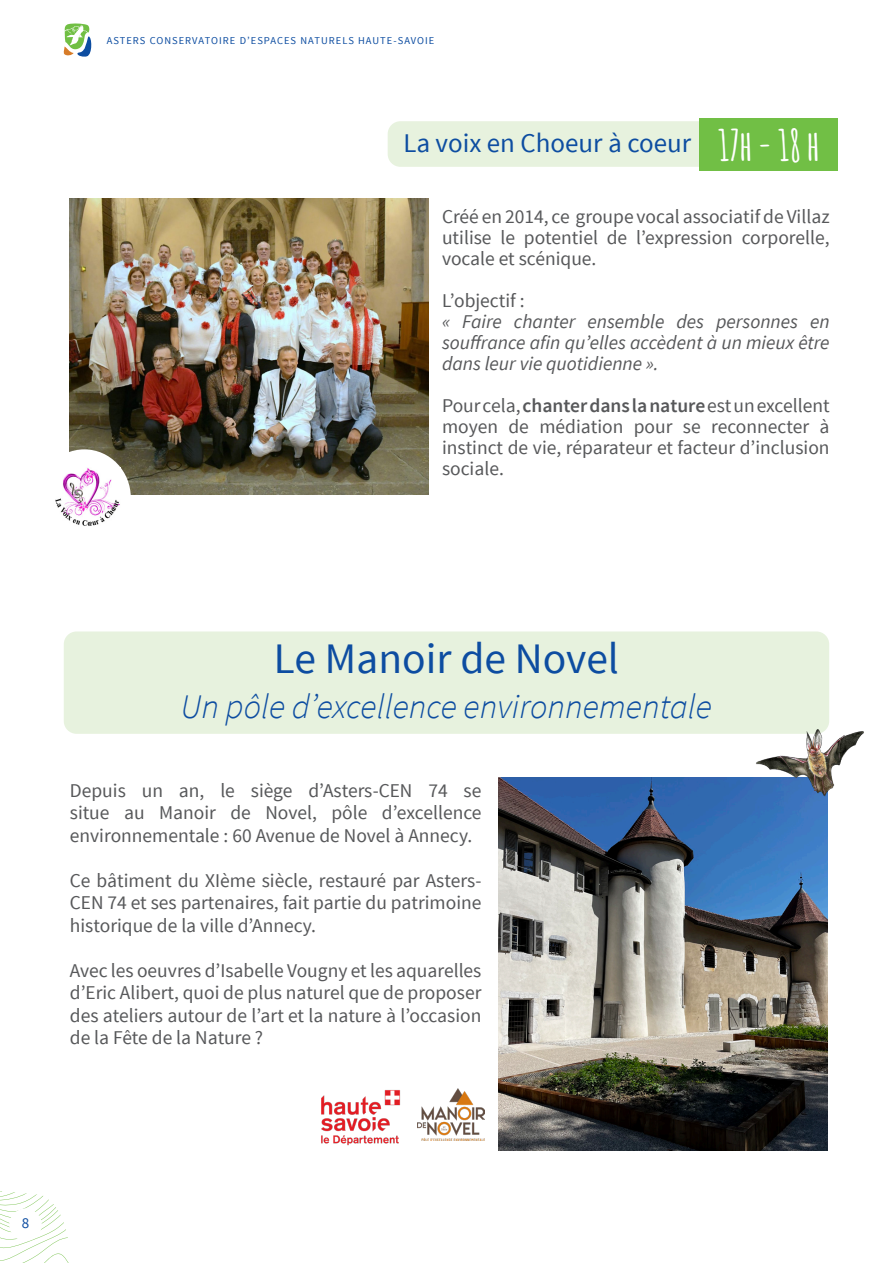
<style>
.page{position:relative;width:893px;height:1263px;background:#fff}
.page>*{position:absolute;margin:0;border:0;box-sizing:border-box;transform-origin:0 0}
.t1{font:43.5px "Source Sans Pro";color:#0d4da1}
.titre_encart{font:700 42px "Amatic SC";color:#fff}
.t2{font:italic 300 34.5px "Source Sans Pro";color:#0d4da1}
.t3{font:27px "Source Sans Pro";color:#0d4da1}
.t4{font:19.5px/22.5px "Source Sans Pro";color:#57585a;text-align:justify}
.t5{font:italic 19.5px/21px "Source Sans Pro";color:#57585a;text-align:justify}
.t6{font:15px "Source Sans Pro";color:#0d4da1}
.t7{font:10.5px "Source Sans Pro";letter-spacing:.1em;color:#0d4da1}
.s1{font-weight:600}
</style>
<div class="page">
<svg style="left:0;top:1191px;width:69px;height:72px"></svg>
<div style="left:9px;top:1208px;width:33px;height:33px;background:#fff;border-radius:50%"></div>
<svg style="left:64px;top:23px;width:28px;height:34px"></svg>
<img style="left:498px;top:778px;width:330px;height:372px">
<div style="left:64px;top:631px;width:765px;height:103px;background:#e7f2de;border-radius:13px"></div>
<img style="left:321px;top:1090px;width:80px;height:56px">
<img style="left:417px;top:1088px;width:67px;height:52px">
<img style="left:753px;top:725px;width:111px;height:73px">
<img style="left:70px;top:199px;width:358px;height:296px">
<div style="left:388px;top:121px;width:331px;height:46px;background:#e7f2de;border-radius:13px"></div>
<div style="left:699px;top:118px;width:139px;height:53px;background:#71bf45"></div>
<div style="left:38px;top:449px;width:93px;height:97px;background:#fff;border-radius:50%"></div>
<img style="left:55px;top:468px;width:65px;height:58px">
<p class="t7" style="left:107px;top:34px;width:329px">ASTERS CONSERVATOIRE D’ESPACES NATURELS HAUTE-SAVOIE</p>
<p class="t3" style="left:403px;top:126px;width:289px">La voix en Choeur à coeur</p>
<p class="titre_encart" style="left:718px;top:115px;width:103px">17h - 18 h</p>
<p class="t4" style="left:442px;top:206px;width:389px;line-height:21px">Créé en 2014, ce groupe vocal associatif de Villaz utilise le potentiel de l’expression corporelle, vocale et scénique.</p>
<p class="t4" style="left:442px;top:289px;width:84px">L’objectif :</p>
<p class="t5" style="left:442px;top:311px;width:389px">« Faire chanter ensemble des personnes en souffrance afin qu’elles accèdent à un mieux être dans leur vie quotidienne ».</p>
<p class="t4" style="left:442px;top:395px;width:389px;line-height:21px">Pour cela, <span class="s1">chanter dans la nature</span> est un excellent moyen de médiation pour se reconnecter à instinct de vie, réparateur et facteur d’inclusion sociale.</p>
<p class="t1" style="left:274px;top:631px;width:347px">Le Manoir de Novel</p>
<p class="t2" style="left:181px;top:685px;width:533px">Un pôle d’excellence environnementale</p>
<p class="t4" style="left:70px;top:779px;width:413px">Depuis un an, le siège d’Asters-CEN 74 se situe au Manoir de Novel, pôle d’excellence environnementale : 60 Avenue de Novel à Annecy.</p>
<p class="t4" style="left:70px;top:869px;width:413px">Ce bâtiment du XIème siècle, restauré par Asters-CEN 74 et ses partenaires, fait partie du patrimoine historique de la ville d’Annecy.</p>
<p class="t4" style="left:70px;top:959px;width:413px">Avec les oeuvres d’Isabelle Vougny et les aquarelles d’Eric Alibert, quoi de plus naturel que de proposer des ateliers autour de l’art et la nature à l’occasion de la Fête de la Nature ?</p>
<p class="t6" style="left:22px;top:1213px;width:9px">8</p>
</div>
